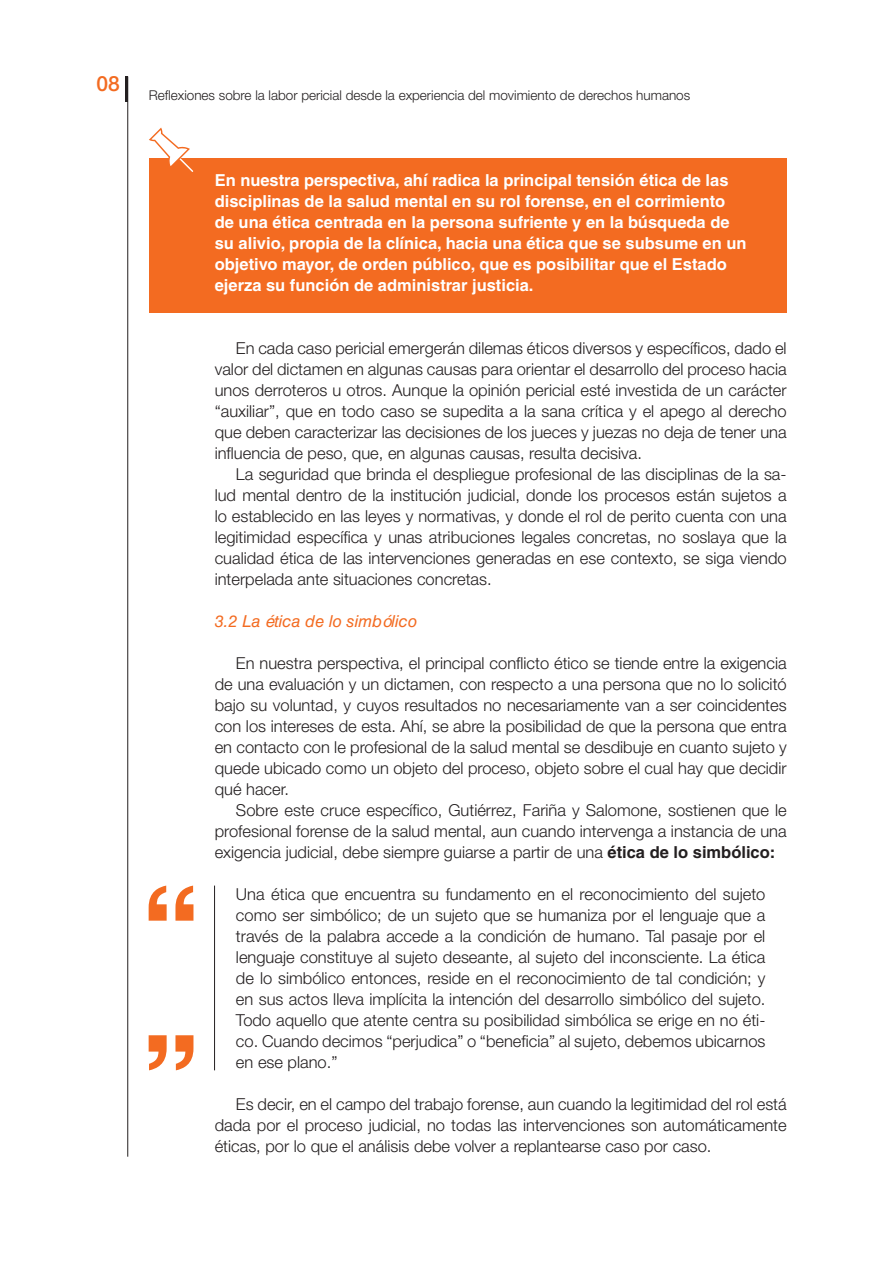
<style>
.page{position:relative;width:893px;height:1263px;background:#fff}
.page>*{position:absolute;margin:0;border:0;box-sizing:border-box;transform-origin:0 0}
.t1{font:500 21px "Helvetica Neue";color:#f36b21}
.t2{font:300 16.5px/21px "Helvetica Neue LT Std";color:#231f20;text-align:justify}
.t3{font:700 16.5px/21px "Helvetica LT Std";color:#fff}
.t4{font:italic 16.5px "Helvetica LT Std";color:#f36b21}
.t5{font:300 13.5px "Helvetica Neue";color:#231f20}
.s1{font-family:"Helvetica LT Std";font-weight:700}
</style>
<div class="page">
<hr style="left:127px;top:77px;width:1px;height:1080px;background:#231f20">
<hr style="left:126px;top:77px;width:2px;height:25px;background:#231f20">
<div style="left:149px;top:158px;width:638px;height:155px;background:#f36b21"></div>
<svg style="left:149px;top:128px;width:44px;height:44px"></svg>
<svg style="left:149px;top:885px;width:44px;height:36px"></svg>
<svg style="left:149px;top:1035px;width:44px;height:35px"></svg>
<hr style="left:214px;top:885px;width:1px;height:185px;background:#231f20">
<p class="t1" style="left:96px;top:71px;width:25px">08</p>
<p class="t5" style="left:149px;top:87px;width:543px">Reflexiones sobre la labor pericial desde la experiencia del movimiento de derechos humanos</p>
<p class="t3" style="left:215px;top:170px;width:533px">En nuestra perspectiva, ahí radica la principal tensión ética de las disciplinas de la salud mental en su rol forense, en el corrimiento de una ética centrada en la persona sufriente y en la búsqueda de su alivio, propia de la clínica, hacia una ética que se subsume en un objetivo mayor, de orden público, que es posibilitar que el Estado ejerza su función de administrar justicia.</p>
<p class="t2" style="left:215px;top:337px;width:573px;text-indent:21px">En cada caso pericial emergerán dilemas éticos diversos y específicos, dado el valor del dictamen en algunas causas para orientar el desarrollo del proceso hacia unos derroteros u otros. Aunque la opinión pericial esté investida de un carácter “auxiliar”, que en todo caso se supedita a la sana crítica y el apego al derecho que deben caracterizar las decisiones de los jueces y juezas no deja de tener una influencia de peso, que, en algunas causas, resulta decisiva.</p>
<p class="t2" style="left:215px;top:464px;width:573px;text-indent:21px">La seguridad que brinda el despliegue profesional de las disciplinas de la sa&shy;lud mental dentro de la institución judicial, donde los procesos están sujetos a lo establecido en las leyes y normativas, y donde el rol de perito cuenta con una legitimidad específica y unas atribuciones legales concretas, no soslaya que la cualidad ética de las intervenciones generadas en ese contexto, se siga viendo interpelada ante situaciones concretas.</p>
<p class="t4" style="left:215px;top:612px;width:204px">3.2 La ética de lo simbólico</p>
<p class="t2" style="left:215px;top:653px;width:573px;text-indent:21px">En nuestra perspectiva, el principal conflicto ético se tiende entre la exigencia de una evaluación y un dictamen, con respecto a una persona que no lo solicitó bajo su voluntad, y cuyos resultados no necesariamente van a ser coincidentes con los intereses de esta. Ahí, se abre la posibilidad de que la persona que entra en contacto con le profesional de la salud mental se desdibuje en cuanto sujeto y quede ubicado como un objeto del proceso, objeto sobre el cual hay que decidir qué hacer.</p>
<p class="t2" style="left:215px;top:800px;width:573px;text-indent:21px">Sobre este cruce específico, Gutiérrez, Fariña y Salomone, sostienen que le profesional forense de la salud mental, aun cuando intervenga a instancia de una exigencia judicial, debe siempre guiarse a partir de una <span class="s1">ética de lo simbólico:</span></p>
<p class="t2" style="left:236px;top:884px;width:531px">Una ética que encuentra su fundamento en el reconocimiento del sujeto como ser simbólico; de un sujeto que se humaniza por el lenguaje que a través de la palabra accede a la condición de humano. Tal pasaje por el lenguaje constituye al sujeto deseante, al sujeto del inconsciente. La ética de lo simbólico entonces, reside en el reconocimiento de tal condición; y en sus actos lleva implícita la intención del desarrollo simbólico del sujeto.<br>Todo aquello que atente centra su posibilidad simbólica se erige en no éti&shy;co. Cuando decimos “perjudica” o “beneficia” al sujeto, debemos ubicarnos en ese plano.”</p>
<p class="t2" style="left:215px;top:1094px;width:573px;text-indent:21px">Es decir, en el campo del trabajo forense, aun cuando la legitimidad del rol está dada por el proceso judicial, no todas las intervenciones son automáticamente éticas, por lo que el análisis debe volver a replantearse caso por caso.</p>
</div>
